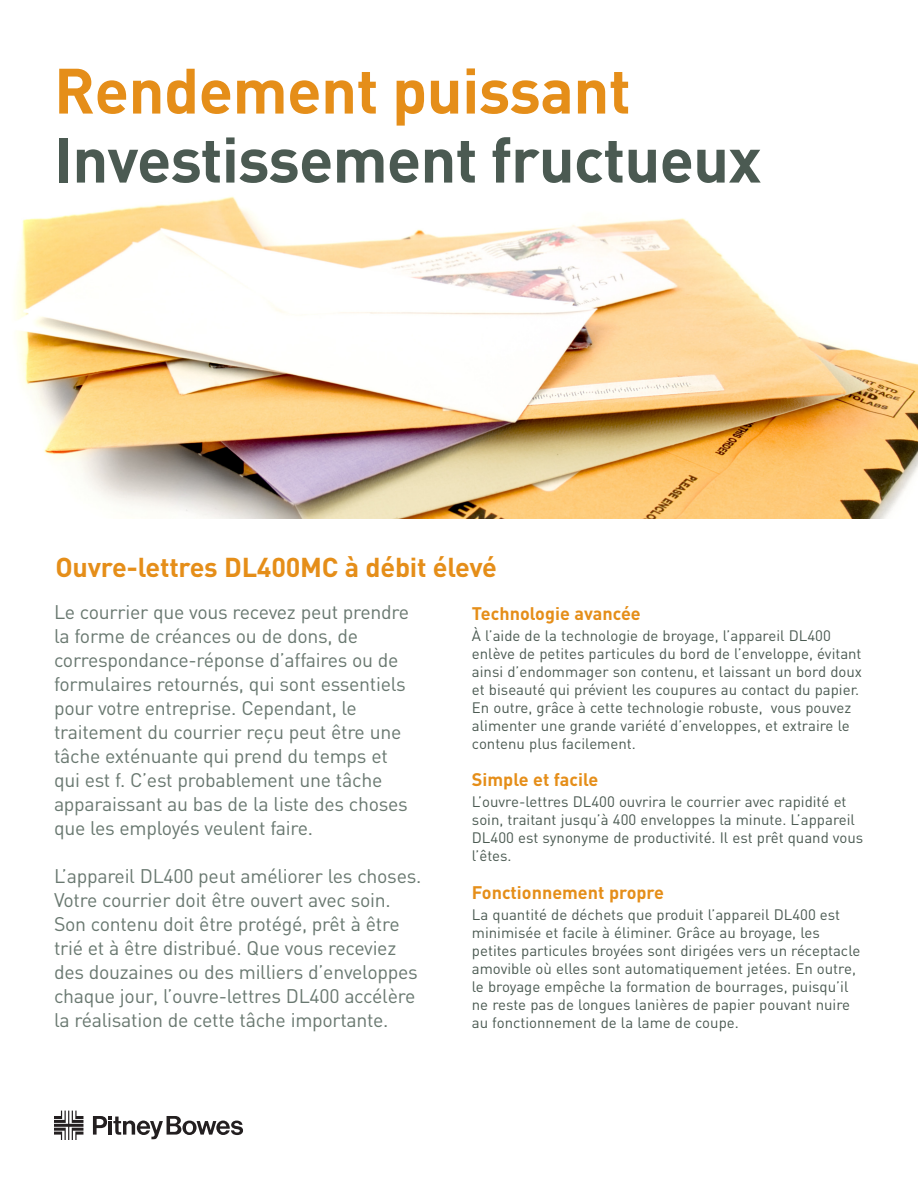
<style>
.page{position:relative;width:918px;height:1188px;background:#fff}
.page>*{position:absolute;margin:0;border:0;box-sizing:border-box;transform-origin:0 0}
.t1{font:700 63px "DIN";letter-spacing:-.015em;color:#4b5a52}
.t2{font:700 63px "DIN";letter-spacing:-.01em;color:#e58e19}
.t3{font:700 27px "DIN";letter-spacing:-.01em;color:#e58e19}
.t4{font:19.5px/24px "DIN";letter-spacing:-.015em;color:#697870}
.t5{font:700 18px "DIN";color:#e58e19}
.t6{font:15px/18px "DIN";color:#4b5a52}
</style>
<div class="page">
<img style="left:15px;top:196px;width:903px;height:322px">
<svg style="left:93px;top:1116px;width:150px;height:23px"></svg>
<svg style="left:54px;top:1111px;width:29px;height:29px"></svg>
<h1 class="t2" style="left:54px;top:50px;width:578px">Rendement puissant</h1>
<h1 class="t1" style="left:54px;top:119px;width:709px">Investissement fructueux</h1>
<h2 class="t3" style="left:56px;top:549px;width:443px">Ouvre-lettres DL400MC à débit élevé</h2>
<p class="t5" style="left:472px;top:601px;width:170px">Technologie avancée</p>
<p class="t6" style="left:472px;top:626px;width:392px">À l’aide de la technologie de broyage, l’appareil DL400 enlève de petites particules du bord de l’enveloppe, évitant ainsi d’endommager son contenu, et laissant un bord doux et biseauté qui prévient les coupures au contact du papier.<br>En outre, grâce à cette technologie robuste, vous pouvez alimenter une grande variété d’enveloppes, et extraire le contenu plus facilement.</p>
<p class="t5" style="left:472px;top:768px;width:128px">Simple et facile</p>
<p class="t6" style="left:472px;top:793px;width:393px">L’ouvre-lettres DL400 ouvrira le courrier avec rapidité et soin, traitant jusqu’à 400 enveloppes la minute. L’appareil DL400 est synonyme de productivité. Il est prêt quand vous l’êtes.</p>
<p class="t5" style="left:472px;top:880px;width:194px">Fonctionnement propre</p>
<p class="t6" style="left:472px;top:905px;width:390px">La quantité de déchets que produit l’appareil DL400 est minimisée et facile à éliminer. Grâce au broyage, les petites particules broyées sont dirigées vers un réceptacle amovible où elles sont automatiquement jetées. En outre, le broyage empêche la formation de bourrages, puisqu’il ne reste pas de longues lanières de papier pouvant nuire au fonctionnement de la lame de coupe.</p>
<p class="t4" style="left:54px;top:599px;width:357px">Le courrier que vous recevez peut prendre la forme de créances ou de dons, de correspondance-réponse d’affaires ou de formulaires retournés, qui sont essentiels pour votre entreprise. Cependant, le traitement du courrier reçu peut être une tâche exténuante qui prend du temps et qui est f. C’est probablement une tâche apparaissant au bas de la liste des choses que les employés veulent faire.</p>
<p class="t4" style="left:54px;top:863px;width:369px">L’appareil DL400 peut améliorer les choses.<br>Votre courrier doit être ouvert avec soin.<br>Son contenu doit être protégé, prêt à être trié et à être distribué. Que vous receviez des douzaines ou des milliers d’enveloppes chaque jour, l’ouvre-lettres DL400 accélère la réalisation de cette tâche importante.</p>
</div>
